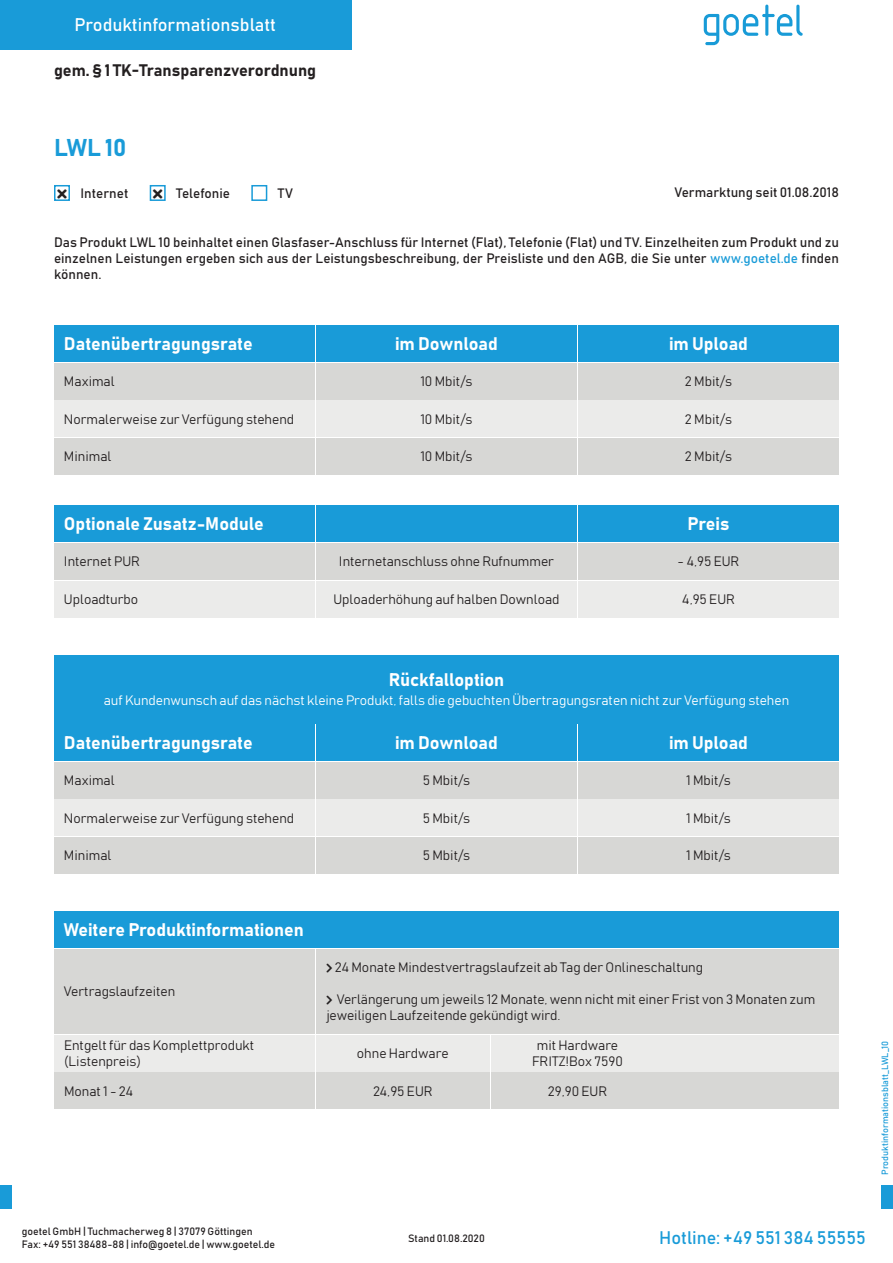
<style>
.page{position:relative;width:893px;height:1263px;background:#fff}
.page>*{position:absolute;margin:0;border:0;box-sizing:border-box;transform-origin:0 0}
.t1{font:24px "Bahnschrift";color:#199bd8}
.t2{font:18px "Bahnschrift";color:#fff}
.t3{font:18px "Bahnschrift";color:#199bd8}
.t4{font:16.5px "Bahnschrift";color:#231f20}
.t5{font:13.5px/16.2px "Bahnschrift";color:#231f20}
.t6{font:13.5px "Bahnschrift";color:#fff}
.t7{font:10.5px/12.6px "Bahnschrift";color:#231f20}
.t8{font:9px "Bahnschrift";color:#199bd8}
.s1{color:#199bd8}
</style>
<div class="page">
<div style="left:0;top:0;width:351px;height:50px;background:#199bd8"></div>
<svg style="left:704px;top:5px;width:99px;height:40px"></svg>
<div style="left:0;top:1185px;width:11px;height:24px;background:#199bd8"></div>
<div style="left:882px;top:1185px;width:11px;height:24px;background:#199bd8"></div>
<div style="left:54px;top:325px;width:261px;height:37px;background:#199bd8"></div>
<div style="left:316px;top:325px;width:261px;height:37px;background:#199bd8"></div>
<div style="left:578px;top:325px;width:261px;height:37px;background:#199bd8"></div>
<div style="left:54px;top:363px;width:261px;height:36px;background:#d7d7d5"></div>
<div style="left:316px;top:363px;width:261px;height:36px;background:#d7d7d5"></div>
<div style="left:578px;top:363px;width:261px;height:36px;background:#d7d7d5"></div>
<div style="left:54px;top:401px;width:261px;height:36px;background:#ebebea"></div>
<div style="left:316px;top:401px;width:261px;height:36px;background:#ebebea"></div>
<div style="left:578px;top:401px;width:261px;height:36px;background:#ebebea"></div>
<div style="left:54px;top:438px;width:261px;height:37px;background:#d7d7d5"></div>
<div style="left:316px;top:438px;width:261px;height:37px;background:#d7d7d5"></div>
<div style="left:578px;top:438px;width:261px;height:37px;background:#d7d7d5"></div>
<div style="left:54px;top:506px;width:261px;height:36px;background:#199bd8"></div>
<div style="left:316px;top:506px;width:261px;height:36px;background:#199bd8"></div>
<div style="left:578px;top:506px;width:261px;height:36px;background:#199bd8"></div>
<div style="left:54px;top:543px;width:261px;height:37px;background:#d7d7d5"></div>
<div style="left:316px;top:543px;width:261px;height:37px;background:#d7d7d5"></div>
<div style="left:578px;top:543px;width:261px;height:37px;background:#d7d7d5"></div>
<div style="left:54px;top:581px;width:261px;height:36px;background:#ebebea"></div>
<div style="left:316px;top:581px;width:261px;height:36px;background:#ebebea"></div>
<div style="left:578px;top:581px;width:261px;height:36px;background:#ebebea"></div>
<div style="left:54px;top:724px;width:261px;height:37px;background:#199bd8"></div>
<div style="left:316px;top:724px;width:261px;height:37px;background:#199bd8"></div>
<div style="left:578px;top:724px;width:261px;height:37px;background:#199bd8"></div>
<div style="left:54px;top:762px;width:261px;height:37px;background:#d7d7d5"></div>
<div style="left:316px;top:762px;width:261px;height:37px;background:#d7d7d5"></div>
<div style="left:578px;top:762px;width:261px;height:37px;background:#d7d7d5"></div>
<div style="left:54px;top:800px;width:261px;height:36px;background:#ebebea"></div>
<div style="left:316px;top:800px;width:261px;height:36px;background:#ebebea"></div>
<div style="left:578px;top:800px;width:261px;height:36px;background:#ebebea"></div>
<div style="left:54px;top:837px;width:261px;height:37px;background:#d7d7d5"></div>
<div style="left:316px;top:837px;width:261px;height:37px;background:#d7d7d5"></div>
<div style="left:578px;top:837px;width:261px;height:37px;background:#d7d7d5"></div>
<div style="left:54px;top:655px;width:785px;height:68px;background:#199bd8"></div>
<div style="left:54px;top:911px;width:785px;height:37px;background:#199bd8"></div>
<div style="left:54px;top:949px;width:261px;height:85px;background:#d7d7d5"></div>
<div style="left:316px;top:949px;width:523px;height:85px;background:#d7d7d5"></div>
<div style="left:54px;top:1035px;width:261px;height:36px;background:#ebebea"></div>
<div style="left:316px;top:1035px;width:174px;height:36px;background:#ebebea"></div>
<div style="left:54px;top:1072px;width:261px;height:37px;background:#d7d7d5"></div>
<div style="left:316px;top:1072px;width:174px;height:37px;background:#d7d7d5"></div>
<div style="left:491px;top:1035px;width:173px;height:36px;background:#ebebea"></div>
<div style="left:491px;top:1072px;width:173px;height:37px;background:#d7d7d5"></div>
<div style="left:665px;top:1035px;width:174px;height:36px;background:#ebebea"></div>
<div style="left:665px;top:1072px;width:174px;height:37px;background:#d7d7d5"></div>
<div style="left:251px;top:185px;width:16px;height:16px;background:#fff;border:2px solid #199bd8"></div>
<div style="left:150px;top:185px;width:16px;height:16px;background:#fff;border:2px solid #199bd8"></div>
<div style="left:54px;top:185px;width:16px;height:16px;background:#fff;border:2px solid #199bd8"></div>
<h2 class="t2" style="left:75px;top:14px;width:203px">Produktinformationsblatt</h2>
<p class="t4" style="left:54px;top:60px;width:264px">gem. § 1 TK-Transparenzverordnung</p>
<p class="t1" style="left:54px;top:133px;width:74px">LWL 10</p>
<p class="t5" style="left:674px;top:184px;width:166px">Vermarktung seit 01.08.2018</p>
<p class="t5" style="left:54px;top:234px;width:786px;text-align:justify">Das Produkt LWL 10 beinhaltet einen Glasfaser-Anschluss für Internet (Flat), Telefonie (Flat) und TV. Einzelheiten zum Produkt und zu einzelnen Leistungen ergeben sich aus der Leistungsbeschreibung, der Preisliste und den AGB, die Sie unter <span class="s1">www.goetel.de</span> finden können.</p>
<p class="t5" style="left:81px;top:185px;width:49px">Internet</p>
<p class="t5" style="left:176px;top:185px;width:55px">Telefonie</p>
<p class="t5" style="left:278px;top:185px;width:17px">TV</p>
<p class="t2" style="left:64px;top:332px;width:190px">Datenübertragungsrate</p>
<p class="t2" style="left:395px;top:332px;width:104px">im Download</p>
<p class="t2" style="left:669px;top:332px;width:80px">im Upload</p>
<p class="t5" style="left:64px;top:373px;width:52px">Maximal</p>
<p class="t5" style="left:64px;top:411px;width:232px">Normalerweise zur Verfügung stehend</p>
<p class="t5" style="left:64px;top:448px;width:49px">Minimal</p>
<p class="t5" style="left:420px;top:373px;width:54px">10 Mbit/s</p>
<p class="t5" style="left:420px;top:411px;width:54px">10 Mbit/s</p>
<p class="t5" style="left:420px;top:448px;width:54px">10 Mbit/s</p>
<p class="t5" style="left:685px;top:373px;width:49px">2 Mbit/s</p>
<p class="t5" style="left:685px;top:411px;width:49px">2 Mbit/s</p>
<p class="t5" style="left:685px;top:448px;width:49px">2 Mbit/s</p>
<p class="t2" style="left:64px;top:513px;width:201px">Optionale Zusatz-Module</p>
<p class="t2" style="left:688px;top:513px;width:43px">Preis</p>
<p class="t5" style="left:64px;top:553px;width:78px">Internet PUR</p>
<p class="t5" style="left:64px;top:591px;width:76px">Uploadturbo</p>
<p class="t5" style="left:678px;top:553px;width:63px">- 4,95 EUR</p>
<p class="t5" style="left:682px;top:591px;width:55px">4,95 EUR</p>
<p class="t5" style="left:339px;top:553px;width:217px">Internetanschluss ohne Rufnummer</p>
<p class="t5" style="left:333px;top:591px;width:228px">Uploaderhöhung auf halben Download</p>
<p class="t2" style="left:389px;top:668px;width:117px">Rückfalloption</p>
<p class="t6" style="left:104px;top:692px;width:687px">auf Kundenwunsch auf das nächst kleine Produkt, falls die gebuchten Übertragungsraten nicht zur Verfügung stehen</p>
<p class="t2" style="left:64px;top:731px;width:190px">Datenübertragungsrate</p>
<p class="t2" style="left:395px;top:731px;width:104px">im Download</p>
<p class="t2" style="left:669px;top:731px;width:80px">im Upload</p>
<p class="t5" style="left:64px;top:772px;width:52px">Maximal</p>
<p class="t5" style="left:64px;top:810px;width:232px">Normalerweise zur Verfügung stehend</p>
<p class="t5" style="left:64px;top:847px;width:49px">Minimal</p>
<p class="t5" style="left:423px;top:772px;width:49px">5 Mbit/s</p>
<p class="t5" style="left:423px;top:810px;width:49px">5 Mbit/s</p>
<p class="t5" style="left:423px;top:847px;width:49px">5 Mbit/s</p>
<p class="t5" style="left:686px;top:772px;width:46px">1 Mbit/s</p>
<p class="t5" style="left:686px;top:810px;width:46px">1 Mbit/s</p>
<p class="t5" style="left:686px;top:847px;width:46px">1 Mbit/s</p>
<p class="t2" style="left:64px;top:918px;width:242px">Weitere Produktinformationen</p>
<p class="t5" style="left:64px;top:983px;width:113px">Vertragslaufzeiten</p>
<p class="t5" style="left:64px;top:1037px;width:192px">Entgelt für das Komplettprodukt (Listenpreis)</p>
<p class="t5" style="left:64px;top:1082px;width:71px">Monat 1 - 24</p>
<p class="t7" style="left:22px;top:1225px;width:255px">goetel GmbH | Tuchmacherweg 8 | 37079 Göttingen<br>Fax: +49 551 38488-88 | info@goetel.de | www.goetel.de</p>
<p class="t5" style="left:335px;top:959px;width:370px">24 Monate Mindestvertragslaufzeit ab Tag der Onlineschaltung</p>
<p class="t5" style="left:326px;top:991px;width:491px;text-indent:11px">Verlängerung um jeweils 12 Monate, wenn nicht mit einer Frist von 3 Monaten zum jeweiligen Laufzeitende gekündigt wird.</p>
<p class="t5" style="left:357px;top:1045px;width:93px">ohne Hardware</p>
<p class="t5" style="left:373px;top:1082px;width:61px">24,95 EUR</p>
<p class="t5" style="left:532px;top:1037px;width:92px;text-align:center">mit Hardware<br>FRITZ!Box 7590</p>
<p class="t5" style="left:548px;top:1082px;width:61px">29,90 EUR</p>
<p class="t8" style="left:879px;top:1175px;width:136px;rotate:-90deg">Produktinformationsblatt_LWL_10</p>
<p class="t7" style="left:408px;top:1231px;width:78px">Stand 01.08.2020</p>
<h2 class="t3" style="left:659px;top:1227px;width:208px">Hotline: +49 551 384 55555</h2>
</div>
